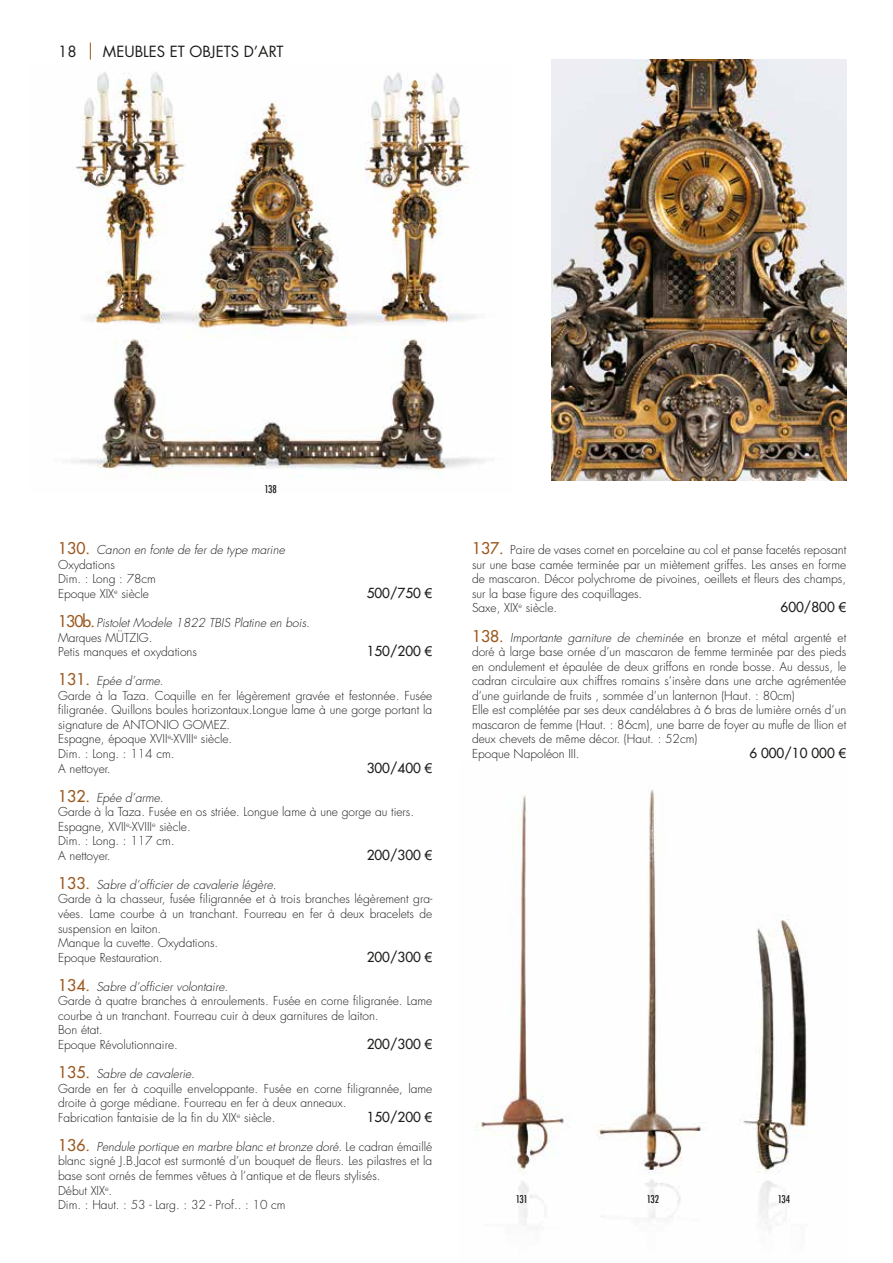
<style>
.page{position:relative;width:893px;height:1263px;background:#fff}
.page>*{position:absolute;margin:0;border:0;box-sizing:border-box;transform-origin:0 0}
.t1{font:15px "Futura";color:#1d1d1b}
.t2{font:13.5px "Futura";color:#1d1d1b}
.t3{font:300 12px/14.5px "Futura";color:#1d1d1b}
.t4{font:500 condensed 10.5px "Futura";letter-spacing:-.05em;color:#1d1d1b}
.s1{font-weight:400;font-size:15.75px;color:#9b591f}
.s2{font-style:italic}
.s3{font-family:"Arial"}
</style>
<div class="page">
<svg style="left:90px;top:43px;width:1px;height:17px"></svg>
<img style="left:71px;top:72px;width:415px;height:405px">
<img style="left:552px;top:60px;width:294px;height:421px">
<img style="left:476px;top:789px;width:331px;height:442px">
<p class="t1" style="left:58px;top:41px;width:20px">18</p>
<p class="t1" style="left:103px;top:41px;width:182px">MEUBLES ET OBJETS D’ART</p>
<p class="t4" style="left:265px;top:482px;width:14px">138</p>
<p class="t3" style="left:58px;top:543px;width:228px"><span class="s1">130.</span> <span class="s2">Canon en fonte de fer de type marine<br></span>Oxydations<br>Dim. : Long : 78cm<br>Epoque XIX<sup>e</sup> siècle</p>
<p class="t2" style="left:367px;top:584px;width:67px">500/750 <span class="s3">€</span></p>
<p class="t3" style="left:58px;top:615px;width:253px"><span class="s1">130b.</span> <span class="s2">Pistolet Modele 1822 TBIS Platine en bois.<br></span>Marques MÜTZIG.<br>Petis manques et oxydations</p>
<p class="t2" style="left:367px;top:642px;width:67px">150/200 <span class="s3">€</span></p>
<p class="t3" style="left:58px;top:674px;width:376px"><span class="s1">131.</span> <span class="s2">Epée d’arme.<br></span>Garde à la Taza. Coquille en fer légèrement gravée et festonnée. Fusée filigranée. Quillons boules horizontaux.Longue lame à une gorge portant la signature de ANTONIO GOMEZ.<br>Espagne, époque XVII<sup>e</sup>-XVIII<sup>e</sup> siècle.<br>Dim. : Long. : 114 cm.<br>A nettoyer.</p>
<p class="t2" style="left:367px;top:759px;width:67px">300/400 <span class="s3">€</span></p>
<p class="t3" style="left:58px;top:790px;width:358px"><span class="s1">132.</span> <span class="s2">Epée d’arme.<br></span>Garde à la Taza. Fusée en os striée. Longue lame à une gorge au tiers.<br>Espagne, XVII<sup>e</sup>-XVIII<sup>e</sup> siècle.<br>Dim. : Long. : 117 cm.<br>A nettoyer.</p>
<p class="t2" style="left:367px;top:846px;width:67px">200/300 <span class="s3">€</span></p>
<p class="t3" style="left:58px;top:877px;width:376px"><span class="s1">133.</span> <span class="s2">Sabre d’officier de cavalerie légère.<br></span>Garde à la chasseur, fusée filigrannée et à trois branches légèrement gra&shy;vées. Lame courbe à un tranchant. Fourreau en fer à deux bracelets de suspension en laiton.<br>Manque la cuvette. Oxydations.<br>Epoque Restauration.</p>
<p class="t2" style="left:367px;top:948px;width:67px">200/300 <span class="s3">€</span></p>
<p class="t3" style="left:58px;top:979px;width:376px"><span class="s1">134.</span> <span class="s2">Sabre d’officier volontaire.<br></span>Garde à quatre branches à enroulements. Fusée en corne filigranée. Lame courbe à un tranchant. Fourreau cuir à deux garnitures de laiton.<br>Bon état.<br>Epoque Révolutionnaire.</p>
<p class="t2" style="left:367px;top:1035px;width:67px">200/300 <span class="s3">€</span></p>
<p class="t3" style="left:58px;top:1066px;width:376px"><span class="s1">135.</span> <span class="s2">Sabre de cavalerie.<br></span>Garde en fer à coquille enveloppante. Fusée en corne filigrannée, lame droite à gorge médiane. Fourreau en fer à deux anneaux.<br>Fabrication fantaisie de la fin du XIX<sup>e</sup> siècle.</p>
<p class="t2" style="left:367px;top:1108px;width:67px">150/200 <span class="s3">€</span></p>
<p class="t3" style="left:58px;top:1139px;width:376px"><span class="s1">136.</span> <span class="s2">Pendule portique en marbre blanc et bronze doré</span>. Le cadran émaillé blanc signé J.B.Jacot est surmonté d’un bouquet de fleurs. Les pilastres et la base sont ornés de femmes vêtues à l’antique et de fleurs stylisés.<br>Début XIX<sup>e</sup>.<br>Dim. : Haut. : 53 - Larg. : 32 - Prof.. : 10 cm</p>
<p class="t3" style="left:472px;top:543px;width:376px"><span class="s1">137.</span> Paire de vases cornet en porcelaine au col et panse facetés reposant sur une base camée terminée par un miètement griffes. Les anses en forme de mascaron. Décor polychrome de pivoines, oeillets et fleurs des champs, sur la base figure des coquillages.<br>Saxe, XIX<sup>e</sup> siècle.</p>
<p class="t2" style="left:780px;top:599px;width:67px">600/800 <span class="s3">€</span></p>
<p class="t3" style="left:472px;top:630px;width:376px"><span class="s1">138.</span> <span class="s2">Importante garniture de cheminée</span> en bronze et métal argenté et doré à large base ornée d’un mascaron de femme terminée par des pieds en ondulement et épaulée de deux griffons en ronde bosse. Au dessus, le cadran circulaire aux chiffres romains s’insère dans une arche agrémentée d’une guirlande de fruits , sommée d’un lanternon (Haut. : 80cm)<br>Elle est complétée par ses deux candélabres à 6 bras de lumière ornés d’un mascaron de femme (Haut. : 86cm), une barre de foyer au mufle de llion et deux chevets de même décor. (Haut. : 52cm)<br>Epoque Napoléon III.</p>
<p class="t2" style="left:749px;top:744px;width:98px">6 000/10 000 <span class="s3">€</span></p>
<p class="t4" style="left:516px;top:1192px;width:14px">131</p>
<p class="t4" style="left:647px;top:1192px;width:14px">132</p>
<p class="t4" style="left:778px;top:1192px;width:14px">134</p>
</div>
